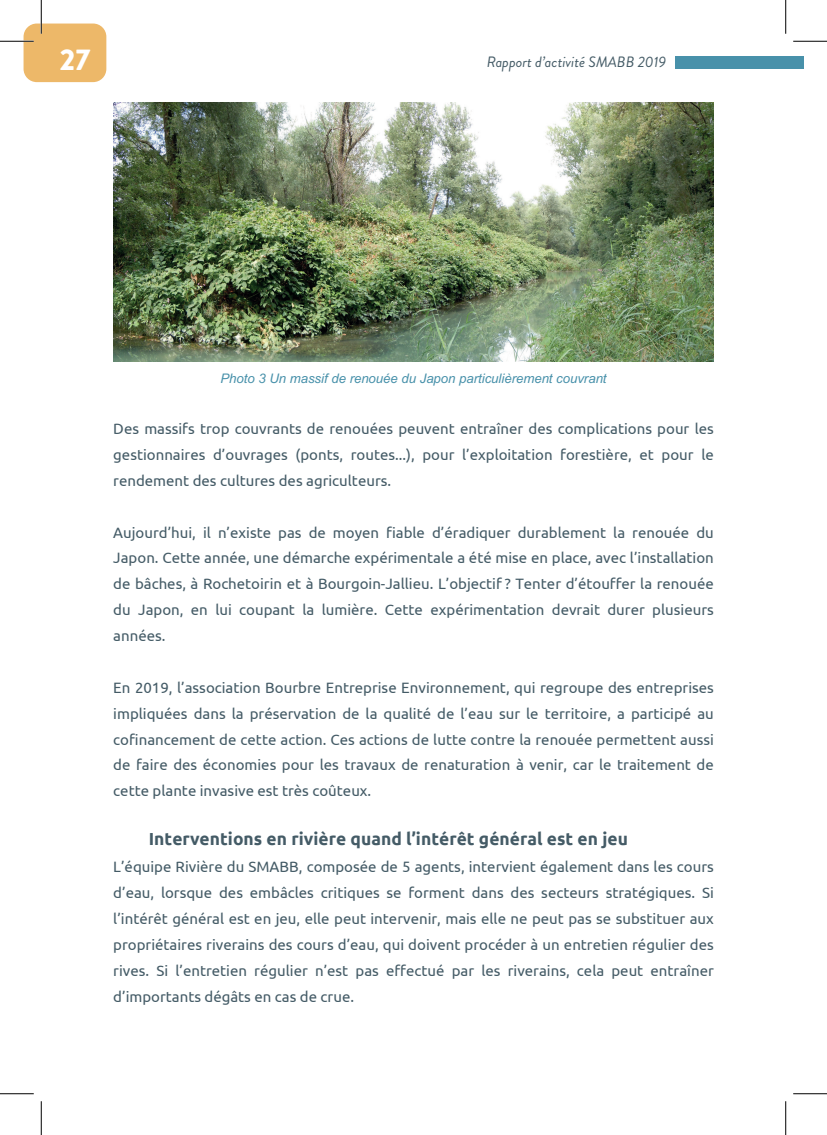
<style>
.page{position:relative;width:827px;height:1135px;background:#fff}
.page>*{position:absolute;margin:0;border:0;box-sizing:border-box;transform-origin:0 0}
.t1{font:900 30px "Brandon Grotesque";color:#fff}
.t2{font:700 17.38px "Ubuntu";letter-spacing:.005em;color:#445b66}
.t3{font:15px/25.9px "Ubuntu";color:#445b66;text-align:justify}
.t4{font:italic 15px "Brandon Grotesque";color:#445b66}
.t5{font:italic 13.25px "Arial";letter-spacing:-.005em;color:#4891aa}
</style>
<div class="page">
<img style="left:113px;top:103px;width:600px;height:259px">
<div style="left:674px;top:56px;width:129px;height:12px;background:#4891aa"></div>
<div style="left:24px;top:24px;width:82px;height:58px;background:#edb869;border-radius:13px"></div>
<hr style="left:0;top:40px;width:34px;height:2px;background:#fff">
<hr style="left:40px;top:0;width:2px;height:34px;background:#fff">
<hr style="left:0;top:41px;width:34px;height:1px;background:#000">
<hr style="left:793px;top:41px;width:34px;height:1px;background:#000">
<hr style="left:0;top:1093px;width:34px;height:1px;background:#000">
<hr style="left:793px;top:1093px;width:34px;height:1px;background:#000">
<hr style="left:41px;top:0;width:1px;height:34px;background:#000">
<hr style="left:41px;top:1101px;width:1px;height:34px;background:#000">
<hr style="left:785px;top:0;width:1px;height:34px;background:#000">
<hr style="left:785px;top:1101px;width:1px;height:34px;background:#000">
<h1 class="t1" style="left:60px;top:39px;width:32px">27</h1>
<p class="t4" style="left:487px;top:52px;width:181px">Rapport d’activité SMABB 2019</p>
<p class="t5" style="left:220px;top:370px;width:387px">5&lt;3,3#7 Q(#+'..1E#-*#0*(34A*#-4#L'/3(#/'0,1)421P0*+*(,#)34&amp;0'(,</p>
<p class="t3" style="left:113px;top:415px;width:602px">Des massifs trop couvrants de renouées peuvent entraîner des complications pour les gestionnaires d’ouvrages (ponts, routes...), pour l’exploitation forestière, et pour le rendement des cultures des agriculteurs.</p>
<p class="t3" style="left:113px;top:519px;width:602px">Aujourd’hui, il n’existe pas de moyen fiable d’éradiquer durablement la renouée du Japon. Cette année, une démarche expérimentale a été mise en place, avec l’installation de bâches, à Rochetoirin et à Bourgoin-Jallieu. L’objectif ? Tenter d’étouffer la renouée du Japon, en lui coupant la lumière. Cette expérimentation devrait durer plusieurs années.</p>
<p class="t3" style="left:113px;top:674px;width:602px">En 2019, l’association Bourbre Entreprise Environnement, qui regroupe des entreprises impliquées dans la préservation de la qualité de l’eau sur le territoire, a participé au cofinancement de cette action. Ces actions de lutte contre la renouée permettent aussi de faire des économies pour les travaux de renaturation à venir, car le traitement de cette plante invasive est très coûteux.</p>
<p class="t2" style="left:149px;top:828px;width:480px">Interventions en rivière quand l’intérêt général est en jeu</p>
<p class="t3" style="left:113px;top:854px;width:602px">L’équipe Rivière du SMABB, composée de 5 agents, intervient également dans les cours d’eau, lorsque des embâcles critiques se forment dans des secteurs stratégiques. Si l’intérêt général est en jeu, elle peut intervenir, mais elle ne peut pas se substituer aux propriétaires riverains des cours d’eau, qui doivent procéder à un entretien régulier des rives. Si l’entretien régulier n’est pas effectué par les riverains, cela peut entraîner d’importants dégâts en cas de crue.</p>
</div>
